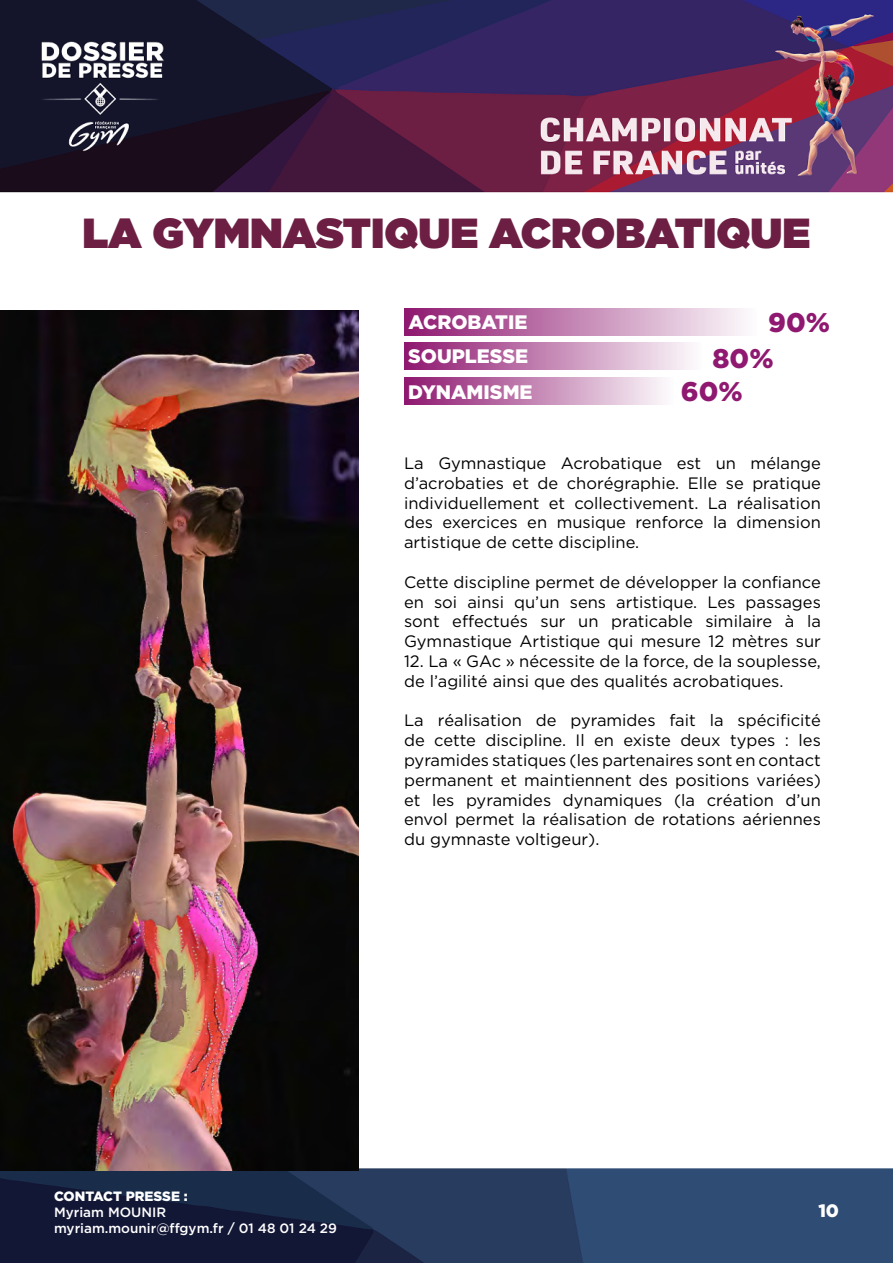
<style>
.page{position:relative;width:893px;height:1263px;background:#fff}
.page>*{position:absolute;margin:0;border:0;box-sizing:border-box;transform-origin:0 0}
.t1{font:900 42px "Gotham HTF";color:#6c1e43}
.t2{font:900 27px/33px "Gotham HTF";color:#8f1870}
.t3{font:900 19.5px/35.8px "Gotham HTF";color:#fff}
.t4{font:900 18px "Gotham HTF";color:#fff}
.t5{font:16.5px/19.8px "Gotham HTF";color:#000;text-align:justify}
.t6{font:500 13.5px/16.2px "Gotham HTF";color:#fff}
.t7{font:900 13.5px "Gotham HTF";color:#fff}
</style>
<div class="page">
<img style="left:0;top:0;width:893px;height:1263px">
<div style="left:404px;top:343px;width:298px;height:27px;background:linear-gradient(to right,#8e176f,#fdfbfd)"></div>
<div style="left:404px;top:309px;width:353px;height:27px;background:linear-gradient(to right,#8e176f,#fdfcfd)"></div>
<div style="left:404px;top:377px;width:269px;height:27px;background:linear-gradient(to right,#8e176f,#fdfcfd)"></div>
<img style="left:0;top:310px;width:358px;height:861px">
<h1 class="t1" style="left:83px;top:209px;width:729px">LA GYMNASTIQUE ACROBATIQUE</h1>
<p class="t3" style="left:408px;top:304px;width:121px">ACROBATIE</p>
<h2 class="t2" style="left:768px;top:305px;width:63px">90%</h2>
<p class="t3" style="left:408px;top:338px;width:126px">SOUPLESSE<br>DYNAMISME</p>
<h2 class="t2" style="left:681px;top:341px;width:94px;text-indent:32px">80%<br>60%</h2>
<p class="t5" style="left:404px;top:453px;width:418px">La Gymnastique Acrobatique est un mélange d’acrobaties et de chorégraphie. Elle se pratique individuellement et collectivement. La réalisation des exercices en musique renforce la dimension artistique de cette discipline.</p>
<p class="t5" style="left:404px;top:572px;width:418px">Cette discipline permet de développer la confiance en soi ainsi qu’un sens artistique. Les passages sont effectués sur un praticable similaire à la Gymnastique Artistique qui mesure 12 mètres sur</p>
<p class="t5" style="left:404px;top:651px;width:418px">12. La « GAc » nécessite de la force, de la souplesse, de l’agilité ainsi que des qualités acrobatiques.</p>
<p class="t5" style="left:404px;top:710px;width:418px">La réalisation de pyramides fait la spécificité de cette discipline. Il en existe deux types : les pyramides statiques (les partenaires sont en contact permanent et maintiennent des positions variées) et les pyramides dynamiques (la création d’un envol permet la réalisation de rotations aériennes du gymnaste voltigeur).</p>
<p class="t7" style="left:54px;top:1188px;width:135px">CONTACT PRESSE :</p>
<p class="t6" style="left:54px;top:1204px;width:285px">Myriam MOUNIR myriam.mounir@ffgym.fr / 01 48 01 24 29</p>
<p class="t4" style="left:819px;top:1200px;width:22px">10</p>
</div>
